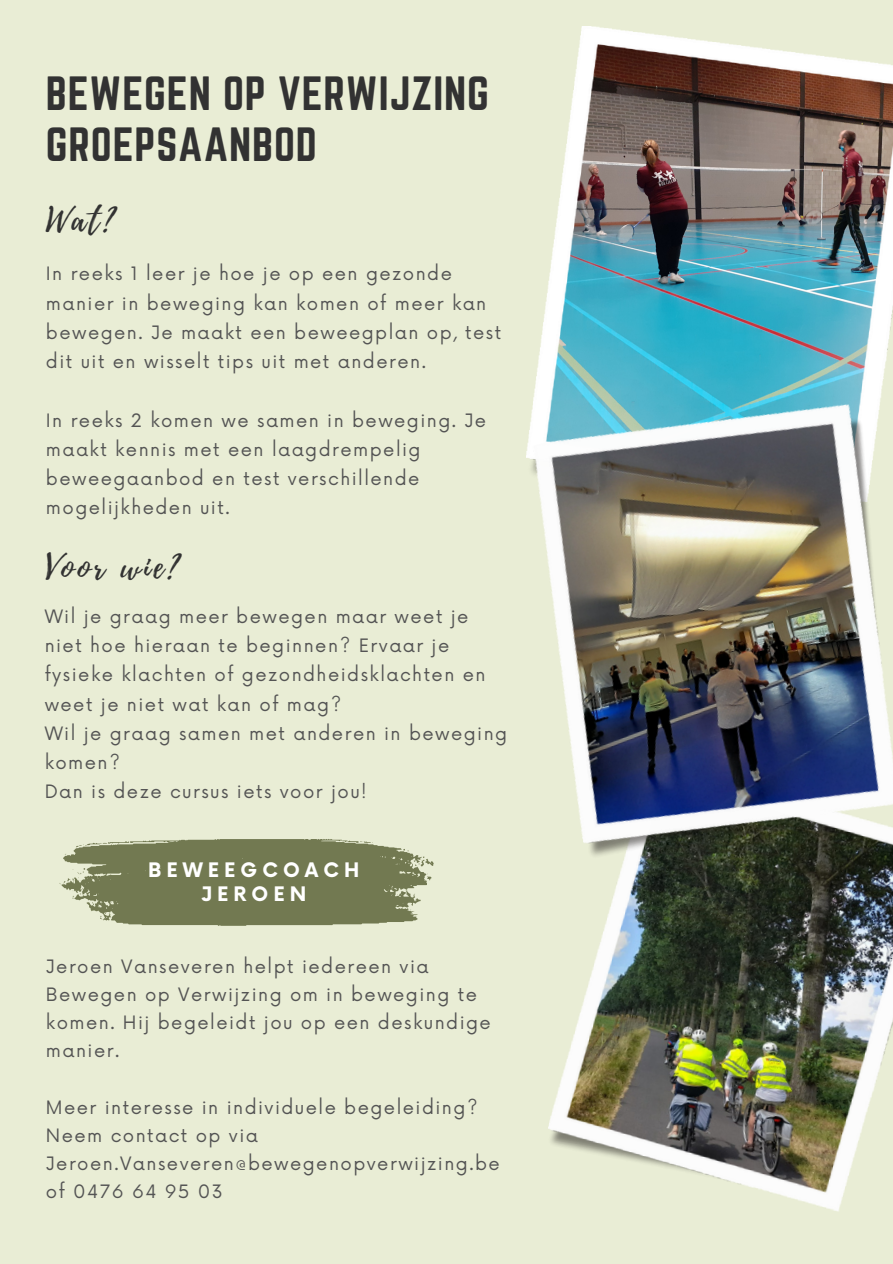
<style>
.page{position:relative;width:893px;height:1264px;background:#fff}
.page>*{position:absolute;margin:0;border:0;box-sizing:border-box;transform-origin:0 0}
.t1{font:42px/50.7px "Norwester";letter-spacing:.02em;color:#323232}
.t2{font:33px "Playlist Script";letter-spacing:.1em;color:#323232}
.t3{font:700 19.5px/23.7px "Now";letter-spacing:.255em;color:#fff;text-align:center}
.t4{font:18px/29.2px "Now";letter-spacing:.08em;color:#545454}
</style>
<div class="page">
<div style="left:0;top:0;width:892px;height:1263px;background:#e9edd5"></div>
<img style="left:538px;top:27px;width:354px;height:337px">
<img style="left:548px;top:882px;width:344px;height:330px">
<img style="left:526px;top:364px;width:366px;height:518px">
<svg style="left:59px;top:839px;width:375px;height:87px"></svg>
<p class="t1" style="left:46px;top:68px;width:444px">BEWEGEN OP VERWIJZING<br>GROEPSAANBOD</p>
<p class="t2" style="left:46px;top:196px;width:69px">Wat?</p>
<p class="t4" style="left:46px;top:260px;width:457px">In reeks 1 leer je hoe je op een gezonde manier in beweging kan komen of meer kan bewegen. Je maakt een beweegplan op, test dit uit en wisselt tips uit met anderen.</p>
<p class="t4" style="left:46px;top:406px;width:441px">In reeks 2 komen we samen in beweging. Je maakt kennis met een laagdrempelig beweegaanbod en test verschillende mogelijkheden uit.</p>
<p class="t2" style="left:46px;top:543px;width:134px">Voor wie?</p>
<p class="t4" style="left:45px;top:602px;width:442px">Wil je graag meer bewegen maar weet je niet hoe hieraan te beginnen? Ervaar je fysieke klachten of gezondheidsklachten en weet je niet wat kan of mag?</p>
<h2 class="t4" style="left:45px;top:719px;width:464px">Wil je graag samen met anderen in beweging komen?</h2>
<p class="t4" style="left:45px;top:778px;width:323px">Dan is deze cursus iets voor jou!</p>
<p class="t3" style="left:148px;top:859px;width:212px">BEWEEGCOACH<br>JEROEN</p>
<p class="t4" style="left:46px;top:953px;width:446px;line-height:28.2px">Jeroen Vanseveren helpt iedereen via<br>Bewegen op Verwijzing om in beweging te komen. Hij begeleidt jou op een deskundige manier.</p>
<h3 class="t4" style="left:46px;top:1094px;width:433px;line-height:28.2px">Meer interesse in individuele begeleiding?<br>Neem contact op via</h3>
<p class="t4" style="left:46px;top:1149px;width:455px">Jeroen.Vanseveren@bewegenopverwijzing.be</p>
<p class="t4" style="left:46px;top:1177px;width:178px">of 0476 64 95 03</p>
</div>
